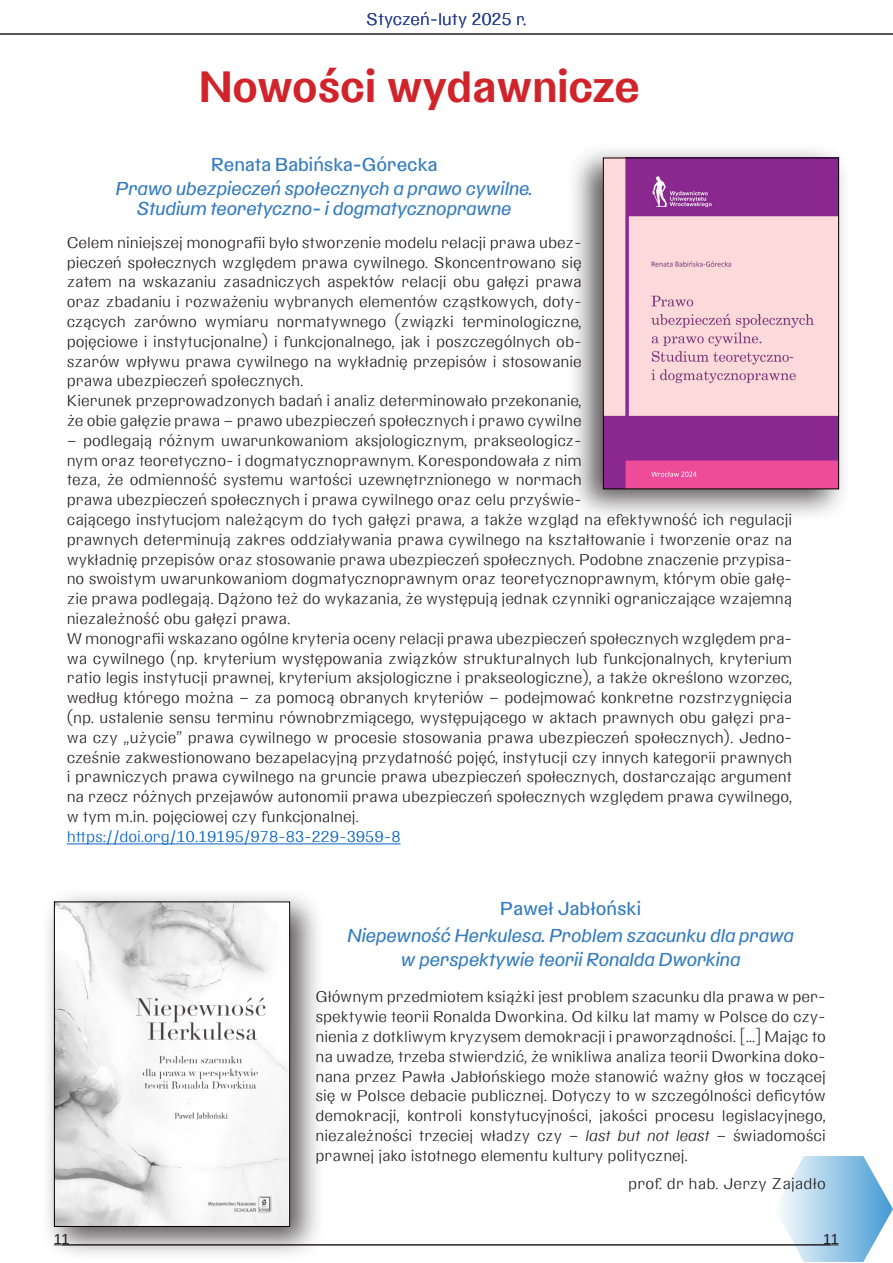
<style>
.page{position:relative;width:893px;height:1263px;background:#fff}
.page>*{position:absolute;margin:0;border:0;box-sizing:border-box;transform-origin:0 0}
.Tytuł{font:600 45px "Leopoldina";color:#d1232a}
._02_tytuł_nowości{font:italic 19.5px/19.8px "Leopoldina";color:#347cc0;text-align:center}
._02_tytuł_nowości-2{font:19.5px "Leopoldina";color:#347cc0}
.t1{font:100 18px "Leopoldina";color:#253f8e}
._01_tekst_glowny{font:100 16.5px/19.8px "Leopoldina";color:#231f20;text-align:justify}
._01_tekst_glowny-2{font:100 16.5px "Leopoldina";color:#0563c1}
.Nr_strony_lewej{font:300 15px "Leopoldina";color:#231f20}
.s1{font-style:italic}
</style>
<div class="page">
<svg style="left:774px;top:1156px;width:119px;height:106px"></svg>
<hr style="left:0;top:34px;width:893px;height:1px;background:#231f20">
<hr style="left:62px;top:1244px;width:776px;height:1px;background:#231f20">
<div style="left:567px;top:143px;width:284px;height:379px;background:#231f20;opacity:.75"></div>
<img style="left:605px;top:160px;width:232px;height:327px">
<div style="left:603px;top:158px;width:236px;height:331px;border:1px solid #000"></div>
<hr style="left:67px;top:843px;width:334px;height:1px;background:#0563c1">
<div style="left:41px;top:888px;width:284px;height:373px;background:#231f20;opacity:.75"></div>
<img style="left:56px;top:903px;width:232px;height:322px">
<div style="left:54px;top:901px;width:236px;height:326px;border:1px solid #000"></div>
<p class="t1" style="left:366px;top:7px;width:162px">Styczeń-luty 2025 r.</p>
<p class="Tytuł" style="left:199px;top:58px;width:442px">Nowości wydawnicze</p>
<p class="_02_tytuł_nowości-2" style="left:211px;top:152px;width:228px">Renata Babińska-Górecka</p>
<p class="_02_tytuł_nowości" style="left:116px;top:179px;width:418px">Prawo ubezpieczeń społecznych a prawo cywilne.<br>Studium teoretyczno- i dogmatycznoprawne</p>
<p class="_01_tekst_glowny" style="left:67px;top:233px;width:516px">Celem niniejszej monografii było stworzenie modelu relacji prawa ubez&shy;pieczeń społecznych względem prawa cywilnego. Skoncentrowano się zatem na wskazaniu zasadniczych aspektów relacji obu gałęzi prawa oraz zbadaniu i rozważeniu wybranych elementów cząstkowych, doty&shy;czących zarówno wymiaru normatywnego (związki terminologiczne, pojęciowe i instytucjonalne) i funkcjonalnego, jak i poszczególnych ob&shy;szarów wpływu prawa cywilnego na wykładnię przepisów i stosowanie prawa ubezpieczeń społecznych.</p>
<p class="_01_tekst_glowny" style="left:67px;top:391px;width:516px">Kierunek przeprowadzonych badań i analiz determinowało przekonanie, że obie gałęzie prawa – prawo ubezpieczeń społecznych i prawo cywilne</p>
<p class="_01_tekst_glowny" style="left:67px;top:431px;width:727px;text-align:left">– podlegają różnym uwarunkowaniom aksjologicznym, prakseologicz-<br>nym oraz teoretyczno- i dogmatycznoprawnym. Korespondowała z nim<br>teza, że odmienność systemu wartości uzewnętrznionego w normach<br>prawa ubezpieczeń społecznych i prawa cywilnego oraz celu przyświe-<br>cającego instytucjom należącym do tych gałęzi prawa, a także wzgląd na efektywność ich regulacji prawnych determinują zakres oddziaływania prawa cywilnego na kształtowanie i tworzenie oraz na wykładnię przepisów oraz stosowanie prawa ubezpieczeń społecznych. Podobne znaczenie przypisa&shy;no swoistym uwarunkowaniom dogmatycznoprawnym oraz teoretycznoprawnym, którym obie gałę&shy;zie prawa podlegają. Dążono też do wykazania, że występują jednak czynniki ograniczające wzajemną niezależność obu gałęzi prawa.</p>
<p class="_01_tekst_glowny" style="left:67px;top:629px;width:727px">W monografii wskazano ogólne kryteria oceny relacji prawa ubezpieczeń społecznych względem pra&shy;wa cywilnego (np. kryterium występowania związków strukturalnych lub funkcjonalnych, kryterium ratio legis instytucji prawnej, kryterium aksjologiczne i prakseologiczne), a także określono wzorzec, według którego można – za pomocą obranych kryteriów – podejmować konkretne rozstrzygnięcia (np. ustalenie sensu terminu równobrzmiącego, występującego w aktach prawnych obu gałęzi pra&shy;wa czy „użycie” prawa cywilnego w procesie stosowania prawa ubezpieczeń społecznych). Jedno&shy;cześnie zakwestionowano bezapelacyjną przydatność pojęć, instytucji czy innych kategorii prawnych i prawniczych prawa cywilnego na gruncie prawa ubezpieczeń społecznych, dostarczając argument na rzecz różnych przejawów autonomii prawa ubezpieczeń społecznych względem prawa cywilnego, w tym m.in. pojęciowej czy funkcjonalnej.</p>
<p class="_01_tekst_glowny-2" style="left:67px;top:826px;width:335px">https://doi.org/10.19195/978-83-229-3959-8</p>
<p class="_02_tytuł_nowości-2" style="left:500px;top:896px;width:142px">Paweł Jabłoński</p>
<p class="_02_tytuł_nowości" style="left:347px;top:924px;width:448px;line-height:23.4px">Niepewność Herkulesa. Problem szacunku dla prawa w perspektywie teorii Ronalda Dworkina</p>
<p class="_01_tekst_glowny" style="left:315px;top:987px;width:512px">Głównym przedmiotem książki jest problem szacunku dla prawa w per&shy;spektywie teorii Ronalda Dworkina. Od kilku lat mamy w Polsce do czy&shy;nienia z dotkliwym kryzysem demokracji i praworządności. […] Mając to na uwadze, trzeba stwierdzić, że wnikliwa analiza teorii Dworkina doko&shy;nana przez Pawła Jabłońskiego może stanowić ważny głos w toczącej się w Polsce debacie publicznej. Dotyczy to w szczególności deficytów demokracji, kontroli konstytucyjności, jakości procesu legislacyjnego, niezależności trzeciej władzy czy – <span class="s1">last but not least</span> – świadomości prawnej jako istotnego elementu kultury politycznej.</p>
<p class="_01_tekst_glowny" style="left:628px;top:1174px;width:199px">prof. dr hab. Jerzy Zajadło</p>
<p class="Nr_strony_lewej" style="left:54px;top:1229px;width:17px">11</p>
<p class="Nr_strony_lewej" style="left:823px;top:1229px;width:17px">11</p>
</div>
